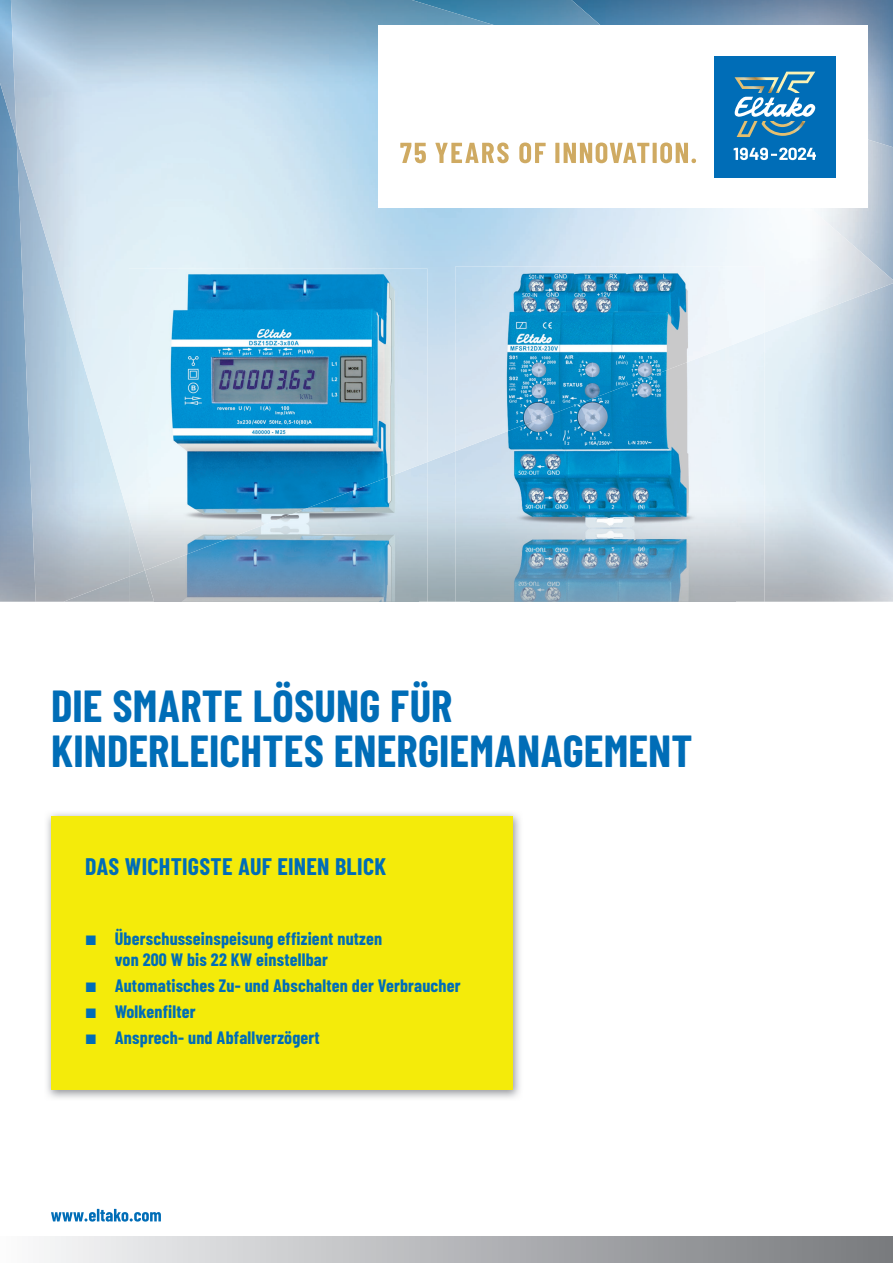
<style>
.page{position:relative;width:893px;height:1263px;background:#fff}
.page>*{position:absolute;margin:0;border:0;box-sizing:border-box;transform-origin:0 0}
.t1{font:700 45px/45px "Barlow Condensed";letter-spacing:.005em;color:#006db7}
.t2{font:700 24px "Barlow Condensed";letter-spacing:.01em;color:#006db7}
.t3{font:700 18px/21.6px "Barlow Condensed";letter-spacing:.01em;color:#006db7}
</style>
<div class="page">
<div style="left:0;top:1236px;width:893px;height:27px;background:linear-gradient(to right,#f9f9fb,#76787c)"></div>
<svg style="left:51px;top:1209px;width:110px;height:12px"></svg>
<img style="left:658px;top:0;width:235px;height:75px">
<img style="left:0;top:139px;width:17px;height:463px">
<img style="left:582px;top:0;width:76px;height:25px">
<img style="left:0;top:0;width:11px;height:139px">
<img style="left:17px;top:330px;width:112px;height:272px">
<img style="left:167px;top:0;width:415px;height:282px">
<img style="left:11px;top:0;width:156px;height:330px">
<div style="left:685px;top:208px;width:52px;height:58px;background:#ecf5fa"></div>
<div style="left:737px;top:208px;width:53px;height:125px;background:#f3f9fc"></div>
<img style="left:841px;top:235px;width:52px;height:68px">
<img style="left:73px;top:329px;width:56px;height:142px">
<img style="left:115px;top:470px;width:14px;height:47px">
<div style="left:378px;top:26px;width:489px;height:182px;background:#fff"></div>
<div style="left:714px;top:57px;width:122px;height:121px;background:#006db7"></div>
<svg style="left:734px;top:72px;width:82px;height:65px"></svg>
<svg style="left:734px;top:148px;width:82px;height:12px"></svg>
<svg style="left:400px;top:143px;width:26px;height:20px"></svg>
<svg style="left:435px;top:143px;width:74px;height:20px"></svg>
<svg style="left:519px;top:143px;width:27px;height:20px"></svg>
<svg style="left:555px;top:143px;width:141px;height:20px"></svg>
<img style="left:610px;top:451px;width:154px;height:151px">
<img style="left:455px;top:451px;width:155px;height:151px">
<img style="left:455px;top:266px;width:309px;height:185px">
<img style="left:145px;top:481px;width:283px;height:121px">
<img style="left:129px;top:520px;width:16px;height:57px">
<img style="left:129px;top:269px;width:249px;height:251px">
<img style="left:378px;top:269px;width:50px;height:212px">
<img style="left:130px;top:520px;width:146px;height:50px">
<img style="left:47px;top:813px;width:473px;height:285px">
<div style="left:51px;top:816px;width:461px;height:274px;background:#f4eb0a"></div>
<h1 class="t1" style="left:51px;top:682px;width:643px">DIE SMARTE LÖSUNG FÜR<br>KINDERLEICHTES ENERGIEMANAGEMENT</h1>
<h2 class="t2" style="left:85px;top:851px;width:303px">DAS WICHTIGSTE AUF EINEN BLICK</h2>
<p class="t3" style="left:115px;top:927px;width:269px;text-indent:-30px">■ Überschusseinspeisung effizient nutzen von 200 W bis 22 KW einstellbar</p>
<p class="t3" style="left:85px;top:975px;width:377px">■ Automatisches Zu- und Abschalten der Verbraucher</p>
<p class="t3" style="left:85px;top:1000px;width:112px">■ Wolkenfilter</p>
<p class="t3" style="left:85px;top:1026px;width:236px">■ Ansprech- und Abfallverzögert</p>
</div>
